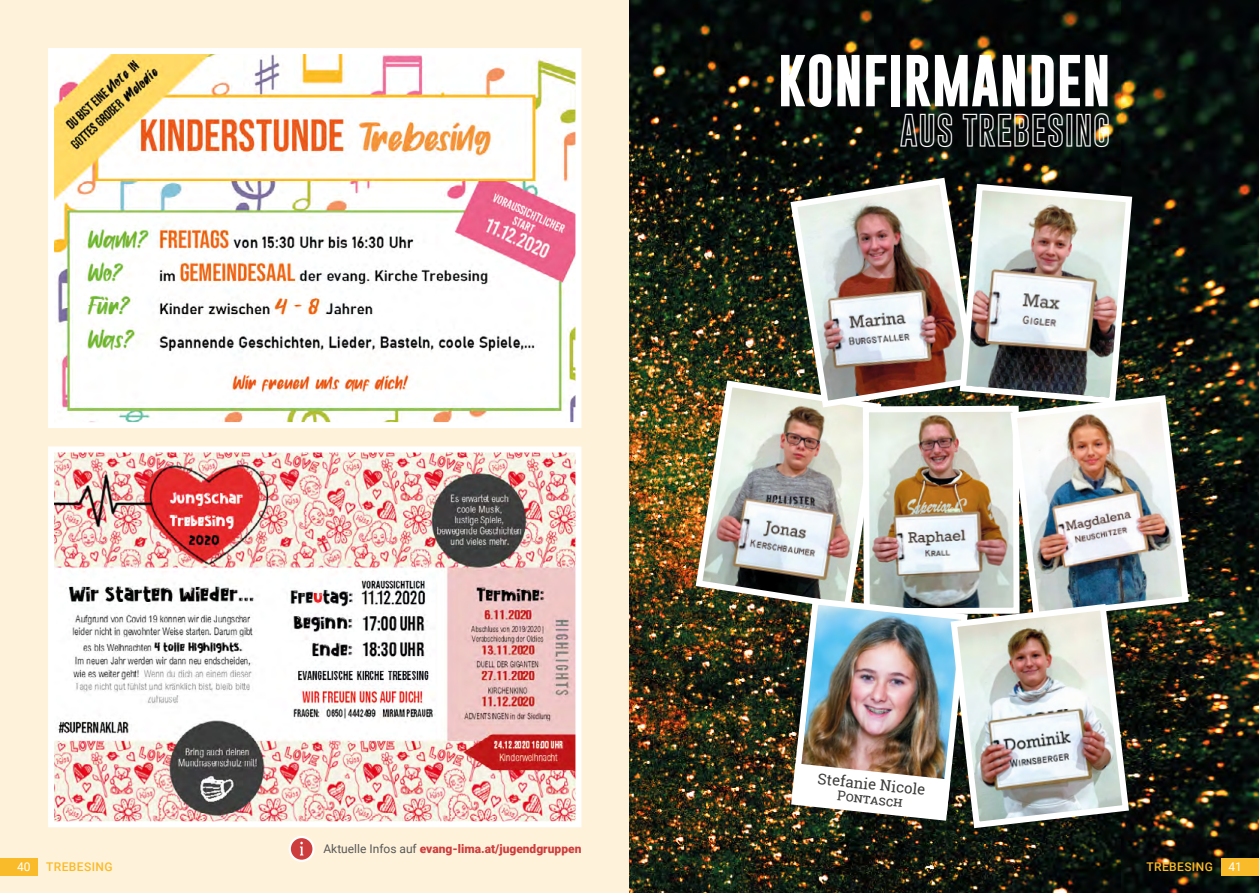
<style>
.page{position:relative;width:1259px;height:893px;background:#fff}
.page>*{position:absolute;margin:0;border:0;box-sizing:border-box;transform-origin:0 0}
.t1{font:700 52.5px "Gobold";color:#fff}
.t2{font:700 33px "Gobold Hollow";color:#fff}
.t3{font:15px "Roboto Slab";color:#3c3c3b}
.t4{font:13.5px "Roboto Slab";color:#3c3c3b}
.t5{font:900 12px "Roboto";color:#cd3d3d}
.t6{font:500 12px "Roboto";letter-spacing:.035em;color:#f9bb29}
.t7{font:12px "Roboto";color:#fff}
.s1{font-weight:400;color:#575756}
</style>
<div class="page">
<div style="left:0;top:0;width:629px;height:893px;background:#fff2db"></div>
<img style="left:55px;top:453px;width:519px;height:367px">
<div style="left:48px;top:446px;width:533px;height:381px;border:6px solid #fff"></div>
<img style="left:55px;top:55px;width:519px;height:366px">
<div style="left:48px;top:48px;width:533px;height:380px;border:6px solid #fff"></div>
<img style="left:629px;top:0;width:630px;height:893px">
<img style="left:692px;top:377px;width:96px;height:236px">
<svg style="left:787px;top:174px;width:193px;height:237px;background:#1b1f15"></svg>
<img style="left:788px;top:181px;width:404px;height:650px">
<svg style="left:290px;top:837px;width:23px;height:24px"></svg>
<div style="left:289px;top:836px;width:26px;height:26px;border:2px solid #fff;border-radius:50%"></div>
<svg style="left:300px;top:842px;width:3px;height:13px"></svg>
<div style="left:0;top:858px;width:37px;height:17px;background:#f9bb29"></div>
<div style="left:1221px;top:858px;width:38px;height:17px;background:#f9bb29"></div>
<h1 class="t1" style="left:777px;top:46px;width:334px">KONFIRMANDEN</h1>
<h2 class="t2" style="left:900px;top:108px;width:212px">AUS TREBESING</h2>
<p class="t5" style="left:323px;top:840px;width:259px"><span class="s1">Aktuelle Infos auf</span> evang-lima.at/jugendgruppen</p>
<p class="t3" style="left:819px;top:768px;width:110px;rotate:6deg">Stefanie Nicole</p>
<p class="t4" style="left:838px;top:786px;width:67px;rotate:6deg">Pontasch</p>
<p class="t7" style="left:17px;top:858px;width:15px">40</p>
<p class="t6" style="left:46px;top:858px;width:68px">TREBESING</p>
<p class="t6" style="left:1146px;top:858px;width:68px">TREBESING</p>
<p class="t7" style="left:1228px;top:858px;width:15px">41</p>
</div>
